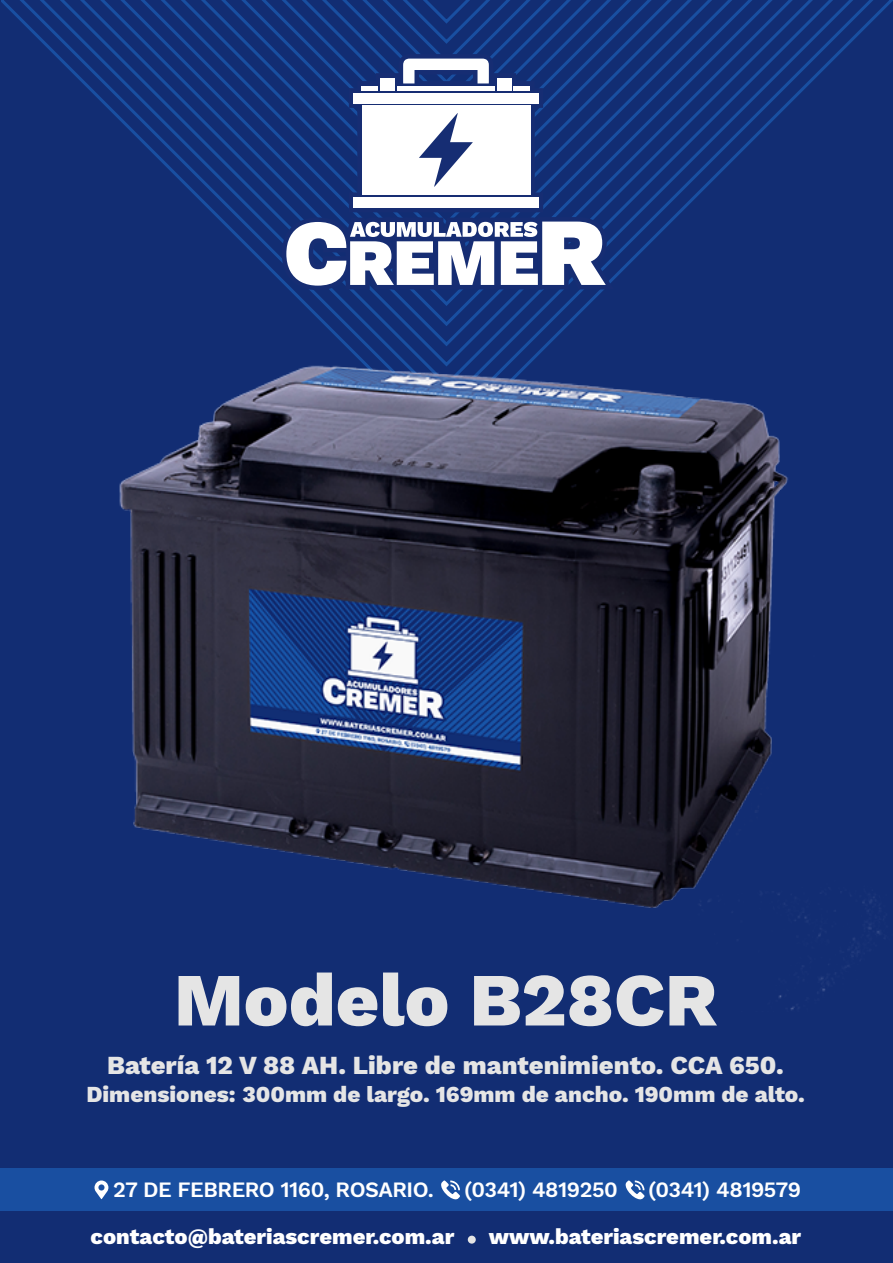
<style>
.page{position:relative;width:893px;height:1263px;background:#122d73}
.page>*{position:absolute;margin:0;border:0;box-sizing:border-box;transform-origin:0 0}
.t1{font:800 75px "Work Sans";color:#e5e5e5}
.t2{font:800 25.65px "Work Sans";color:#e5e5e5}
.t3{font:800 22.5px "Work Sans";color:#e5e5e5}
.t4{font:800 21.9px "Work Sans";color:#fff}
.t5{font:600 21.6px "Work Sans";letter-spacing:-.02em;color:#fff}
</style>
<div class="page">
<div style="left:0;top:1169px;width:893px;height:42px;background:#194fa1"></div>
<svg style="left:94px;top:1180px;width:14px;height:19px"></svg>
<svg style="left:441px;top:1180px;width:19px;height:19px"></svg>
<svg style="left:626px;top:1180px;width:19px;height:19px"></svg>
<svg style="left:2px;top:0;width:891px;height:278px"></svg>
<div style="left:468px;top:1236px;width:8px;height:7px;background:#e5e5e5;border-radius:50%"></div>
<img style="left:119px;top:278px;width:761px;height:732px">
<h1 class="t1" style="left:174px;top:957px;width:545px">Modelo B28CR</h1>
<p class="t2" style="left:107px;top:1051px;width:678px">Batería 12 V 88 AH. Libre de mantenimiento. CCA 650.</p>
<p class="t3" style="left:86px;top:1081px;width:720px">Dimensiones: 300mm de largo. 169mm de ancho. 190mm de alto.</p>
<p class="t5" style="left:113px;top:1177px;width:322px">27 DE FEBRERO 1160, ROSARIO.</p>
<p class="t5" style="left:464px;top:1177px;width:155px">(0341) 4819250</p>
<p class="t5" style="left:648px;top:1177px;width:154px">(0341) 4819579</p>
<p class="t4" style="left:90px;top:1224px;width:365px">contacto@bateriascremer.com.ar</p>
<p class="t4" style="left:489px;top:1224px;width:314px">www.bateriascremer.com.ar</p>
</div>
